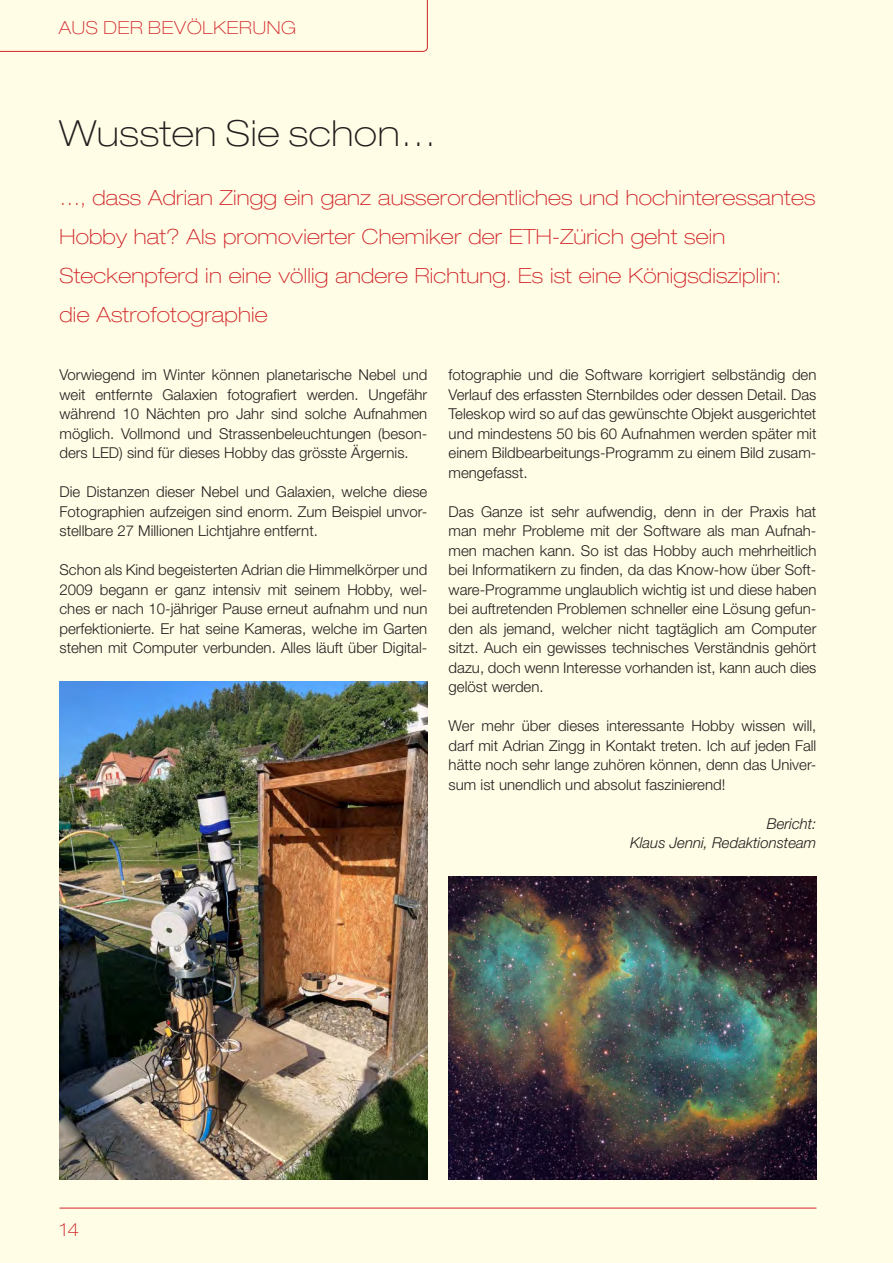
<style>
.page{position:relative;width:893px;height:1263px;background:#fffde5}
.page>*{position:absolute;margin:0;border:0;box-sizing:border-box;transform-origin:0 0}
.t1{font:100 expanded 36px "Helvetica Neue LT Std";letter-spacing:.02em;color:#231f20}
.t2{font:100 expanded 21px/39px "Helvetica Neue LT Std";letter-spacing:.01em;color:#d1232a}
.t3{font:100 expanded 18px "Helvetica Neue LT Std";letter-spacing:.04em;color:#d1232a}
.t4{font:300 15px/19.5px "Helvetica Neue LT Std";color:#231f20;text-align:justify}
.t5{font:italic 300 15px/19.5px "Helvetica Neue LT Std";color:#231f20;text-align:right}
</style>
<div class="page">
<hr style="left:60px;top:1208px;width:756px;height:1px;background:#d1232a">
<svg style="left:0;top:0;width:428px;height:52px"></svg>
<img style="left:60px;top:681px;width:367px;height:499px">
<img style="left:449px;top:877px;width:367px;height:303px">
<p class="t3" style="left:59px;top:17px;width:239px">AUS DER BEVÖLKERUNG</p>
<h1 class="t1" style="left:60px;top:112px;width:378px">Wussten Sie schon…</h1>
<h2 class="t2" style="left:60px;top:177px;width:757px">…, dass Adrian Zingg ein ganz ausserordentliches und hochinteressantes Hobby hat? Als promovierter Chemiker der ETH-Zürich geht sein Steckenpferd in eine völlig andere Richtung. Es ist eine Königsdisziplin: die Astrofotographie</h2>
<p class="t4" style="left:60px;top:365px;width:369px">Vorwiegend im Winter können planetarische Nebel und weit entfernte Galaxien fotografiert werden. Ungefähr während 10 Nächten pro Jahr sind solche Aufnahmen möglich. Vollmond und Strassenbeleuchtungen (beson&shy;ders LED) sind für dieses Hobby das grösste Ärgernis.</p>
<p class="t4" style="left:60px;top:482px;width:369px">Die Distanzen dieser Nebel und Galaxien, welche diese Fotographien aufzeigen sind enorm. Zum Beispiel unvor&shy;stellbare 27 Millionen Lichtjahre entfernt.</p>
<p class="t4" style="left:60px;top:560px;width:369px">Schon als Kind begeisterten Adrian die Himmelkörper und 2009 begann er ganz intensiv mit seinem Hobby, wel&shy;ches er nach 10-jähriger Pause erneut aufnahm und nun perfektionierte. Er hat seine Kameras, welche im Garten stehen mit Computer verbunden. Alles läuft über Digital-</p>
<p class="t4" style="left:449px;top:365px;width:369px">fotographie und die Software korrigiert selbständig den Verlauf des erfassten Sternbildes oder dessen Detail. Das Teleskop wird so auf das gewünschte Objekt ausgerichtet und mindestens 50 bis 60 Aufnahmen werden später mit einem Bildbearbeitungs-Programm zu einem Bild zusam&shy;mengefasst.</p>
<p class="t4" style="left:449px;top:501px;width:369px">Das Ganze ist sehr aufwendig, denn in der Praxis hat man mehr Probleme mit der Software als man Aufnah&shy;men machen kann. So ist das Hobby auch mehrheitlich bei Informatikern zu finden, da das Know-how über Soft&shy;ware-Programme unglaublich wichtig ist und diese haben bei auftretenden Problemen schneller eine Lösung gefun&shy;den als jemand, welcher nicht tagtäglich am Computer sitzt. Auch ein gewisses technisches Verständnis gehört dazu, doch wenn Interesse vorhanden ist, kann auch dies gelöst werden.</p>
<p class="t4" style="left:449px;top:716px;width:369px">Wer mehr über dieses interessante Hobby wissen will, darf mit Adrian Zingg in Kontakt treten. Ich auf jeden Fall hätte noch sehr lange zuhören können, denn das Univer&shy;sum ist unendlich und absolut faszinierend!</p>
<p class="t5" style="left:630px;top:813px;width:188px">Bericht:<br>Klaus Jenni, Redaktionsteam</p>
<p class="t3" style="left:60px;top:1219px;width:21px">14</p>
</div>
